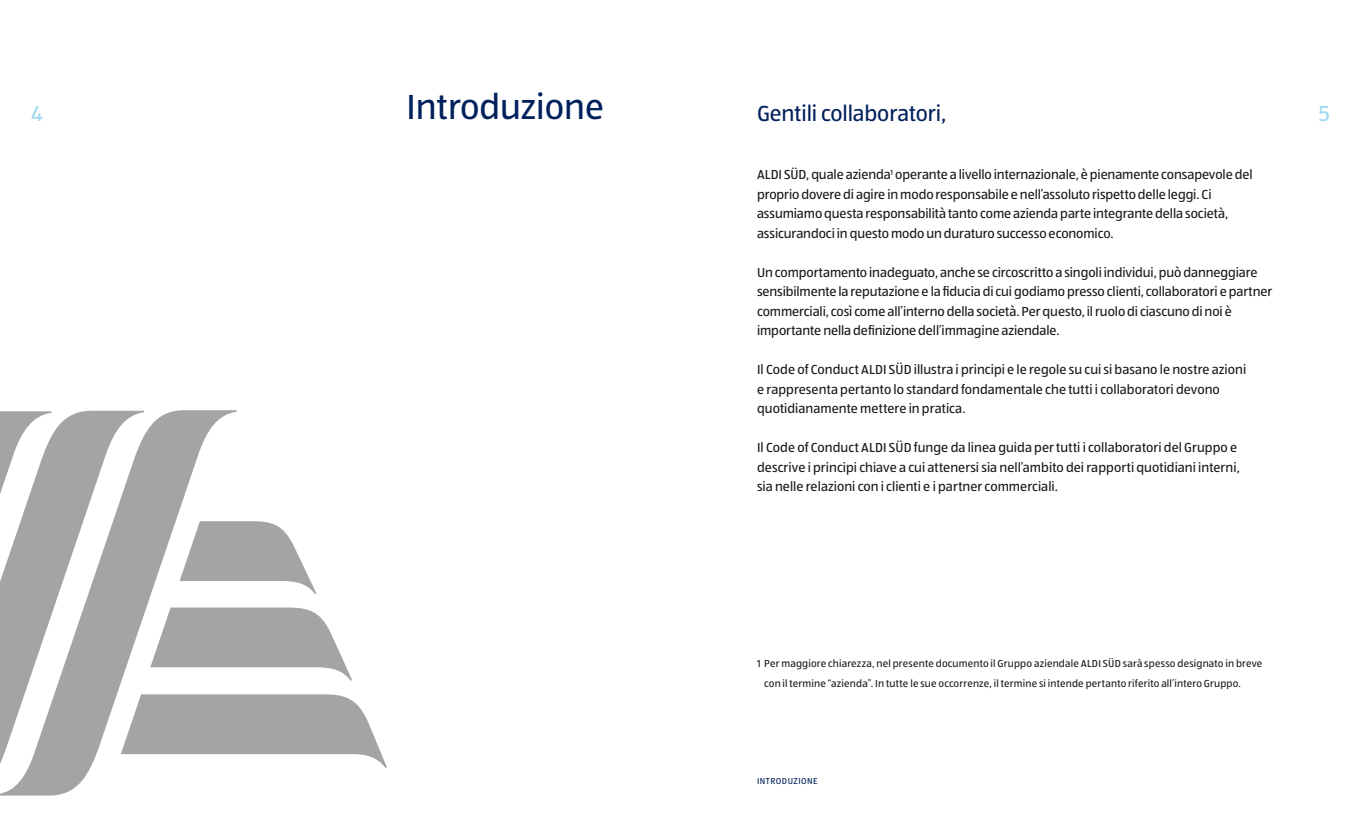
<style>
.page{position:relative;width:1361px;height:817px;background:#fff}
.page>*{position:absolute;margin:0;border:0;box-sizing:border-box;transform-origin:0 0}
.t1{font:36px "ALDISUEDOT";color:#00205c}
.t2{font:22.5px "ALDISUEDOT";letter-spacing:-.005em;color:#00205c}
.t3{font:22.5px "ALDISUEDOT";color:#9dd9f2}
.t4{font:13.5px/19.5px "ALDISUEDOT";color:#1a171c}
.t5{font:10.5px/19.5px "ALDISUEDOT";letter-spacing:.015em;color:#1a171c}
.t6{font:9px "ALDISUEDOT";letter-spacing:.05em;color:#00205c}
</style>
<div class="page">
<svg style="left:51px;top:410px;width:186px;height:385px;fill:#a4a3a5"></svg>
<svg style="left:0;top:411px;width:51px;height:385px"></svg>
<svg style="left:180px;top:521px;width:136px;height:72px"></svg>
<svg style="left:150px;top:607px;width:202px;height:73px"></svg>
<svg style="left:121px;top:694px;width:266px;height:73px"></svg>
<h2 class="t3" style="left:31px;top:98px;width:13px">4</h2>
<h1 class="t1" style="left:406px;top:84px;width:199px">Introduzione</h1>
<h2 class="t2" style="left:757px;top:98px;width:191px">Gentili collaboratori,</h2>
<p class="t4" style="left:757px;top:164px;width:497px">ALDI SÜD, quale azienda<sup>1</sup> operante a livello internazionale, è pienamente consapevole del proprio dovere di agire in modo responsabile e nell’assoluto rispetto delle leggi. Ci assumiamo questa responsabilità tanto come azienda parte integrante della società, assicurandoci in questo modo un duraturo successo economico.</p>
<p class="t4" style="left:757px;top:262px;width:517px">Un comportamento inadeguato, anche se circoscritto a singoli individui, può danneggiare sensibilmente la reputazione e la fiducia di cui godiamo presso clienti, collaboratori e partner commerciali, così come all’interno della società. Per questo, il ruolo di ciascuno di noi è importante nella definizione dell’immagine aziendale.</p>
<p class="t4" style="left:757px;top:359px;width:491px">Il Code of Conduct ALDI SÜD illustra i principi e le regole su cui si basano le nostre azioni e rappresenta pertanto lo standard fondamentale che tutti i collaboratori devono quotidianamente mettere in pratica.</p>
<p class="t4" style="left:757px;top:437px;width:484px">Il Code of Conduct ALDI SÜD funge da linea guida per tutti i collaboratori del Gruppo e descrive i principi chiave a cui attenersi sia nell’ambito dei rapporti quotidiani interni, sia nelle relazioni con i clienti e i partner commerciali.</p>
<h2 class="t3" style="left:1318px;top:98px;width:13px">5</h2>
<p class="t5" style="left:764px;top:653px;width:500px;text-indent:-7px">1 Per maggiore chiarezza, nel presente documento il Gruppo aziendale ALDI SÜD sarà spesso designato in breve con il termine “azienda”. In tutte le sue occorrenze, il termine si intende pertanto riferito all’intero Gruppo.</p>
<p class="t6" style="left:757px;top:775px;width:62px">INTRODUZIONE</p>
</div>
